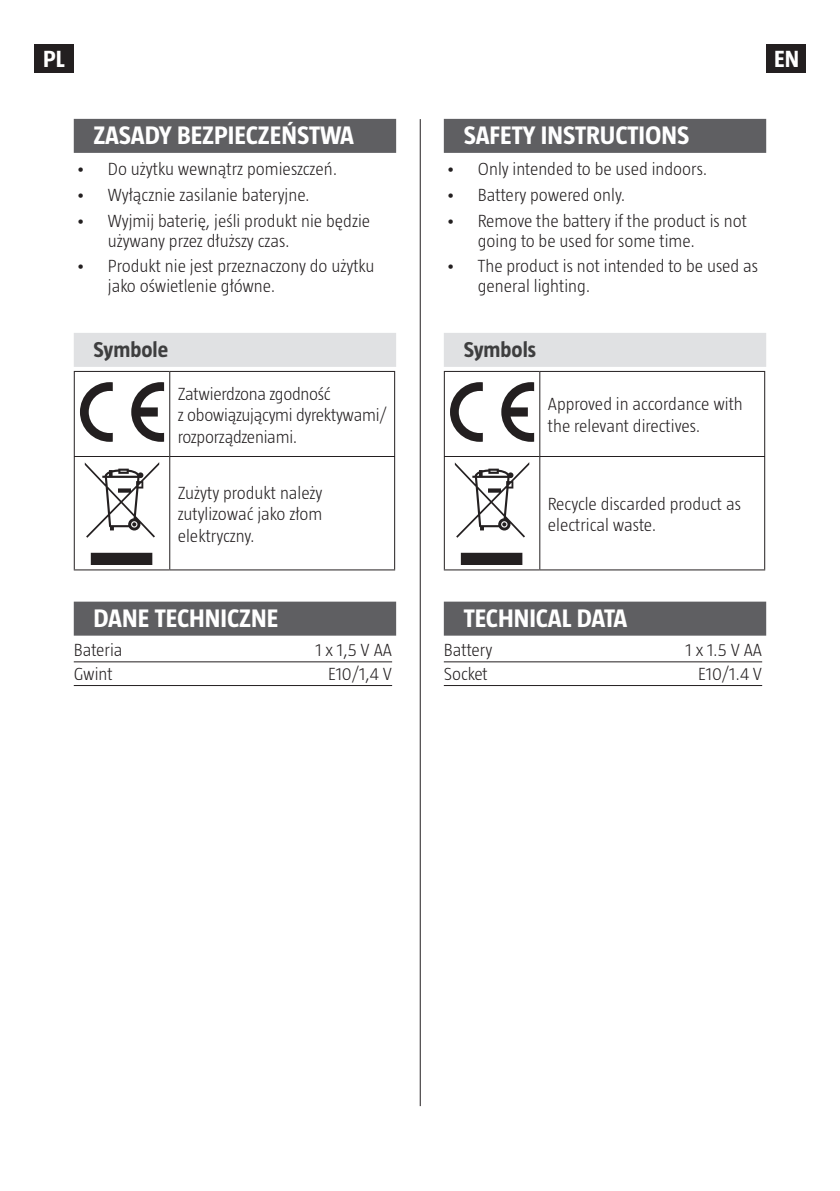
<style>
.page{position:relative;width:840px;height:1191px;background:#fff}
.page>*{position:absolute;margin:0;border:0;box-sizing:border-box;transform-origin:0 0}
.Rubrik{font:700 26px "Taz";color:#fff}
.Brödtext{font:700 24px "Taz";color:#fff}
.Liten_rubrik{font:700 22px "Taz";color:#3e3e3f}
.Brödtext-2{font:300 18px/21.6px "Taz";color:#231f20}
.Enkel_tabell{font:300 18px "Taz";color:#231f20}
</style>
<div class="page">
<div style="left:35px;top:44px;width:39px;height:29px;background:#231f20"></div>
<div style="left:765px;top:44px;width:39px;height:29px;background:#231f20"></div>
<div style="left:74px;top:119px;width:322px;height:34px;background:#5f5f62"></div>
<div style="left:74px;top:333px;width:322px;height:34px;background:#e0e1e3"></div>
<div style="left:74px;top:601px;width:322px;height:34px;background:#5f5f62"></div>
<hr style="left:74px;top:661px;width:318px;height:1px;background:#231f20">
<hr style="left:74px;top:685px;width:318px;height:1px;background:#231f20">
<hr style="left:74px;top:371px;width:96px;height:1px;background:#231f20">
<hr style="left:74px;top:372px;width:1px;height:84px;background:#231f20">
<hr style="left:170px;top:371px;width:225px;height:1px;background:#231f20">
<hr style="left:169px;top:372px;width:1px;height:84px;background:#231f20">
<hr style="left:394px;top:372px;width:1px;height:84px;background:#231f20">
<hr style="left:74px;top:456px;width:96px;height:1px;background:#231f20">
<hr style="left:74px;top:457px;width:1px;height:112px;background:#231f20">
<hr style="left:170px;top:456px;width:225px;height:1px;background:#231f20">
<hr style="left:169px;top:457px;width:1px;height:112px;background:#231f20">
<hr style="left:394px;top:457px;width:1px;height:112px;background:#231f20">
<hr style="left:74px;top:569px;width:96px;height:1px;background:#231f20">
<hr style="left:170px;top:569px;width:225px;height:1px;background:#231f20">
<svg style="left:80px;top:382px;width:33px;height:60px"></svg>
<svg style="left:131px;top:382px;width:33px;height:60px"></svg>
<svg style="left:85px;top:462px;width:74px;height:102px"></svg>
<div style="left:443px;top:119px;width:322px;height:34px;background:#5f5f62"></div>
<div style="left:443px;top:333px;width:322px;height:34px;background:#e0e1e3"></div>
<div style="left:443px;top:601px;width:322px;height:34px;background:#5f5f62"></div>
<hr style="left:443px;top:661px;width:318px;height:1px;background:#231f20">
<hr style="left:443px;top:685px;width:318px;height:1px;background:#231f20">
<hr style="left:443px;top:371px;width:96px;height:1px;background:#231f20">
<hr style="left:443px;top:372px;width:1px;height:84px;background:#231f20">
<hr style="left:539px;top:371px;width:225px;height:1px;background:#231f20">
<hr style="left:539px;top:372px;width:1px;height:84px;background:#231f20">
<hr style="left:763px;top:372px;width:1px;height:84px;background:#231f20">
<hr style="left:443px;top:456px;width:96px;height:1px;background:#231f20">
<hr style="left:443px;top:457px;width:1px;height:112px;background:#231f20">
<hr style="left:539px;top:456px;width:225px;height:1px;background:#231f20">
<hr style="left:539px;top:457px;width:1px;height:112px;background:#231f20">
<hr style="left:763px;top:457px;width:1px;height:112px;background:#231f20">
<hr style="left:443px;top:569px;width:96px;height:1px;background:#231f20">
<hr style="left:539px;top:569px;width:225px;height:1px;background:#231f20">
<svg style="left:450px;top:382px;width:32px;height:60px"></svg>
<svg style="left:501px;top:382px;width:33px;height:60px"></svg>
<svg style="left:454px;top:462px;width:75px;height:102px"></svg>
<hr style="left:419px;top:119px;width:1px;height:987px;background:#231f20">
<p class="Brödtext" style="left:43px;top:45px;width:23px">PL</p>
<p class="Brödtext" style="left:773px;top:45px;width:26px">EN</p>
<p class="Rubrik" style="left:94px;top:120px;width:262px">ZASADY BEZPIECZEŃSTWA</p>
<p class="Brödtext-2" style="left:76px;top:158px;width:263px">• Do użytku wewnątrz pomieszczeń.</p>
<p class="Brödtext-2" style="left:76px;top:184px;width:235px">• Wyłącznie zasilanie bateryjne.</p>
<p class="Brödtext-2" style="left:108px;top:210px;width:264px;line-height:20px;text-indent:-32px">• Wyjmij baterię, jeśli produkt nie będzie używany przez dłuższy czas.</p>
<p class="Brödtext-2" style="left:108px;top:256px;width:268px;line-height:20px;text-indent:-32px">• Produkt nie jest przeznaczony do użytku jako oświetlenie główne.</p>
<p class="Liten_rubrik" style="left:94px;top:337px;width:76px">Symbole</p>
<p class="Brödtext-2" style="left:178px;top:382px;width:210px">Zatwierdzona zgodność<br>z obowiązującymi dyrektywami/ rozporządzeniami.</p>
<p class="Brödtext-2" style="left:178px;top:482px;width:146px;text-align:justify">Zużyty produkt należy zutylizować jako złom elektryczny.</p>
<p class="Rubrik" style="left:94px;top:603px;width:186px">DANE TECHNICZNE</p>
<p class="Enkel_tabell" style="left:74px;top:639px;width:50px">Bateria</p>
<p class="Enkel_tabell" style="left:315px;top:639px;width:78px">1 x 1,5 V AA</p>
<p class="Enkel_tabell" style="left:74px;top:663px;width:40px">Gwint</p>
<p class="Enkel_tabell" style="left:328px;top:663px;width:66px">E10/1,4 V</p>
<p class="Rubrik" style="left:463px;top:120px;width:227px">SAFETY INSTRUCTIONS</p>
<p class="Brödtext-2" style="left:445px;top:158px;width:263px">• Only intended to be used indoors.</p>
<p class="Brödtext-2" style="left:445px;top:184px;width:181px">• Battery powered only.</p>
<p class="Brödtext-2" style="left:477px;top:210px;width:270px;line-height:20px;text-indent:-32px">• Remove the battery if the product is not going to be used for some time.</p>
<p class="Brödtext-2" style="left:477px;top:256px;width:282px;line-height:20px;text-indent:-32px">• The product is not intended to be used as general lighting.</p>
<p class="Liten_rubrik" style="left:463px;top:337px;width:74px">Symbols</p>
<p class="Brödtext-2" style="left:547px;top:393px;width:196px">Approved in accordance with the relevant directives.</p>
<p class="Brödtext-2" style="left:547px;top:492px;width:195px">Recycle discarded product as electrical waste.</p>
<p class="Rubrik" style="left:463px;top:603px;width:165px">TECHNICAL DATA</p>
<p class="Enkel_tabell" style="left:443px;top:639px;width:50px">Battery</p>
<p class="Enkel_tabell" style="left:685px;top:639px;width:78px">1 x 1.5 V AA</p>
<p class="Enkel_tabell" style="left:443px;top:663px;width:46px">Socket</p>
<p class="Enkel_tabell" style="left:697px;top:663px;width:65px">E10/1.4 V</p>
</div>
